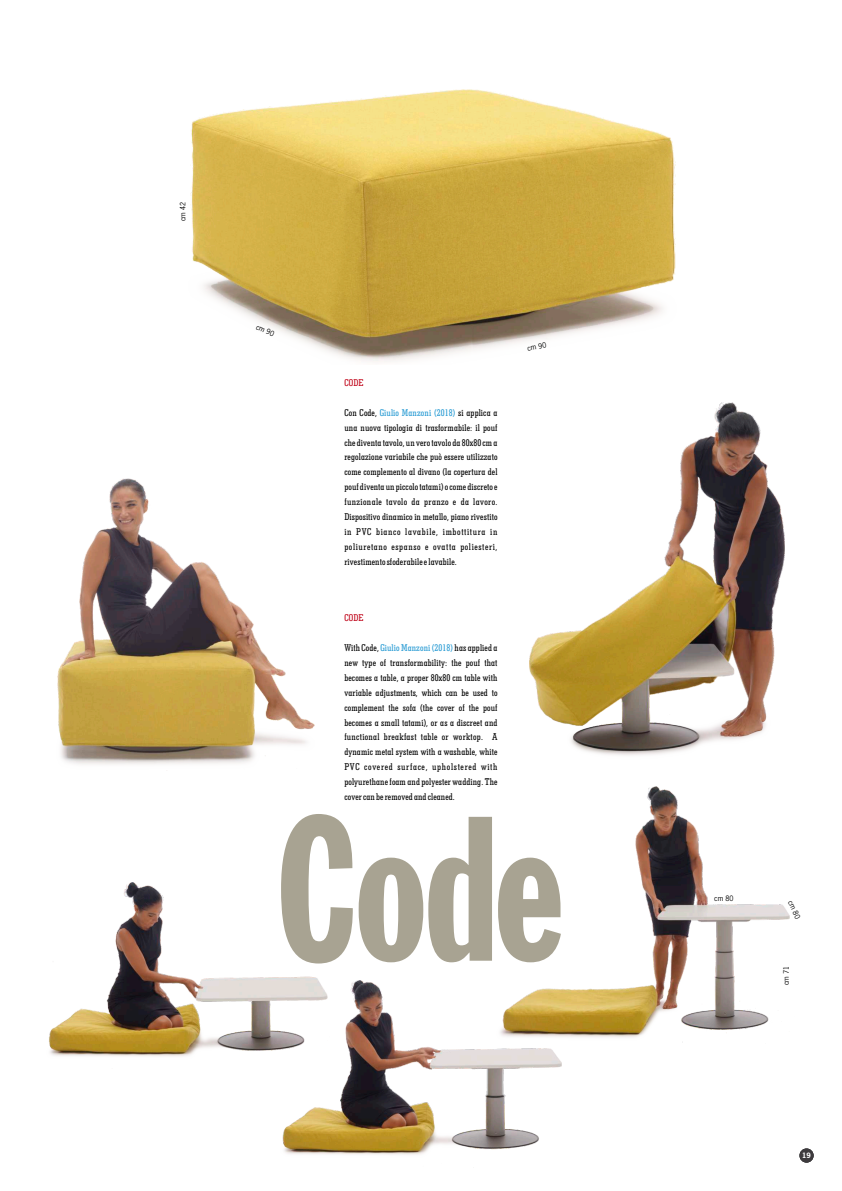
<style>
.page{position:relative;width:842px;height:1191px;background:#fff}
.page>*{position:absolute;margin:0;border:0;box-sizing:border-box;transform-origin:0 0}
.t1{font:202px "Franklin Gothic Std Extra Cond";color:#a8a392}
.t2{font:500 condensed 10px/14.9px "Geometric Slab 703 BT";letter-spacing:.01em;color:#000;text-align:justify}
.t3{font:500 condensed 10px "Geometric Slab 703 BT";letter-spacing:.01em;color:#bf0016}
.t4{font:7px "News Gothic Std";color:#000}
.t5{font:700 7px "News Gothic Std";color:#fff}
.s1{color:#269ad3}
</style>
<div class="page">
<hr style="left:0;top:0;width:1px;height:1191px;background:#f7b44f">
<img style="left:529px;top:403px;width:256px;height:353px">
<img style="left:49px;top:882px;width:269px;height:174px">
<img style="left:281px;top:980px;width:280px;height:175px">
<img style="left:496px;top:786px;width:294px;height:258px">
<img style="left:57px;top:478px;width:258px;height:287px">
<img style="left:190px;top:89px;width:486px;height:273px">
<div style="left:799px;top:1148px;width:15px;height:14px;background:#3e3b3e;border-radius:50%"></div>
<p class="t4" style="left:180px;top:221px;width:21px;rotate:-90deg">cm 42</p>
<p class="t4" style="left:258px;top:324px;width:21px;rotate:25deg">cm 90</p>
<p class="t3" style="left:344px;top:378px;width:20px">CODE</p>
<p class="t2" style="left:344px;top:406px;width:155px">Con Code, <span class="s1">Giulio Manzoni (2018)</span> si applica a una nuova tipologia di trasformabile: il pouf che diventa tavolo, un vero tavolo da 80x80 cm a regolazione variabile che può essere utilizzato come complemento al divano (la copertura del pouf diventa un piccolo tatami) o come discreto e funzionale tavolo da pranzo e da lavoro.<br>Dispositivo dinamico in metallo, piano rivestito in PVC bianco lavabile, imbottitura in poliuretano espanso e ovatta poliesteri, rivestimento sfoderabile e lavabile.</p>
<p class="t3" style="left:344px;top:613px;width:20px">CODE</p>
<p class="t2" style="left:344px;top:641px;width:155px">With Code, <span class="s1">Giulio Manzoni (2018)</span> has applied a new type of transformability: the pouf that becomes a table, a proper 80x80 cm table with variable adjustments, which can be used to complement the sofa (the cover of the pouf becomes a small tatami), or as a discreet and functional breakfast table or worktop. A dynamic metal system with a washable, white PVC covered surface, upholstered with polyurethane foam and polyester wadding. The cover can be removed and cleaned.</p>
<p class="t4" style="left:527px;top:345px;width:21px;rotate:-10deg">cm 90</p>
<h1 class="t1" style="left:276px;top:808px;width:289px">Code</h1>
<p class="t4" style="left:714px;top:896px;width:21px">cm 80</p>
<p class="t4" style="left:793px;top:900px;width:21px;rotate:65deg">cm 80</p>
<p class="t4" style="left:783px;top:985px;width:21px;rotate:-90deg">cm 71</p>
<p class="t5" style="left:802px;top:1153px;width:10px">19</p>
</div>
